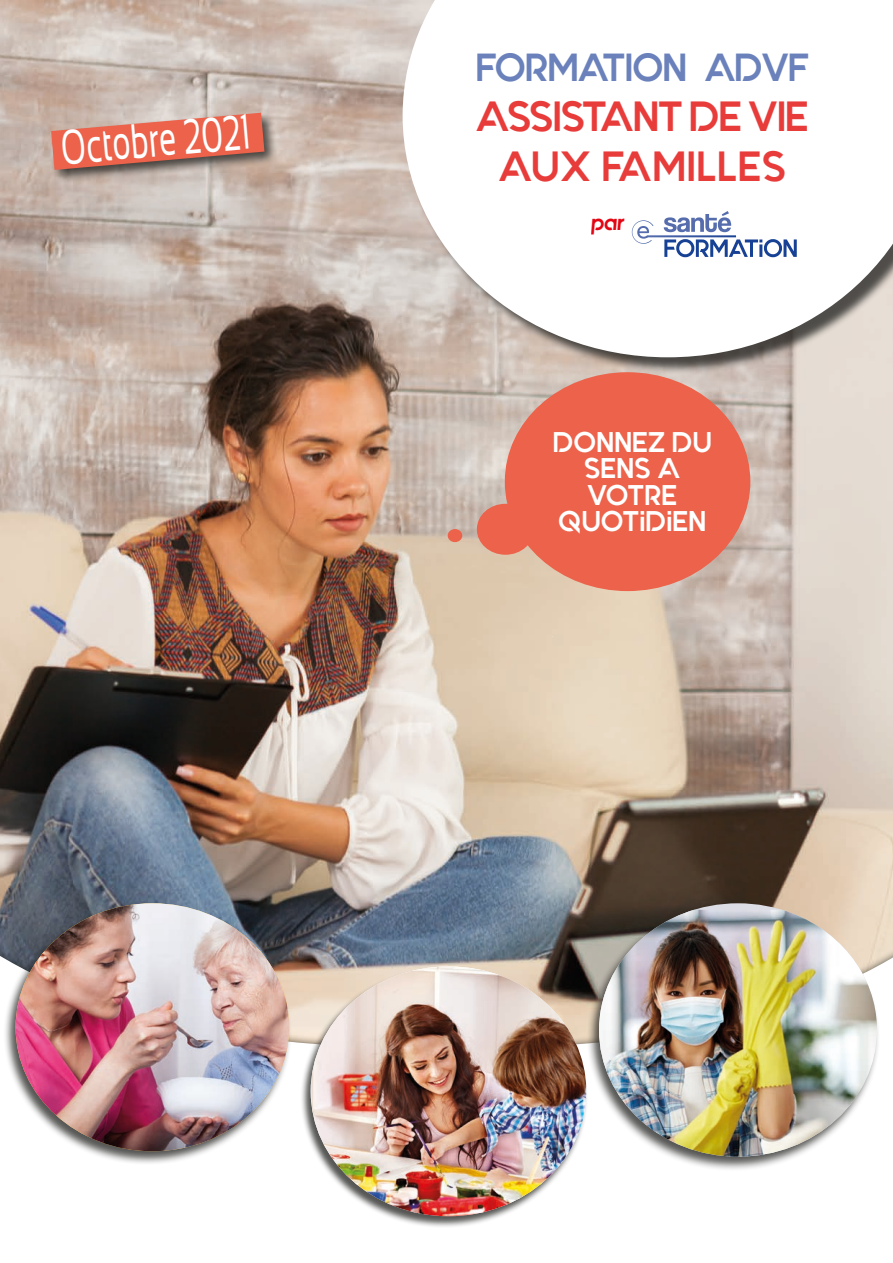
<style>
.page{position:relative;width:893px;height:1263px;background:#fff}
.page>*{position:absolute;margin:0;border:0;box-sizing:border-box;transform-origin:0 0}
.surtexte_corail{font:49.5px "Sansation";color:#fff;scale:.62 1}
.t1{font:700 42px/50.4px "Quantify";color:#e83c3b;text-align:center}
.t2{font:700 39px "Quantify";color:#6a81bb}
.t3{font:700 28.35px/26.4px "Quantify";letter-spacing:.03em;color:#fff}
.t4{font:700 22.2px "Quantify";color:#e30614}
</style>
<div class="page">
<img style="left:0;top:0;width:893px;height:929px">
<div style="left:405px;top:0;width:488px;height:375px;background:#1d1d1b;opacity:.75"></div>
<svg style="left:403px;top:0;width:490px;height:357px"></svg>
<svg style="left:632px;top:211px;width:165px;height:46px"></svg>
<svg style="left:11px;top:90px;width:294px;height:103px;background:#cc9b8e"></svg>
<div style="left:505px;top:372px;width:245px;height:219px;background:#ec624a;border-radius:50%"></div>
<div style="left:477px;top:504px;width:57px;height:51px;background:#ec624a;border-radius:50%"></div>
<div style="left:448px;top:529px;width:14px;height:13px;background:#ec624a;border-radius:50%"></div>
<img style="left:0;top:935px;width:893px;height:108px">
<div style="left:3px;top:902px;width:289px;height:263px;background:#1d1d1b;opacity:.75"></div>
<img style="left:16px;top:903px;width:273px;height:248px">
<div style="left:300px;top:967px;width:288px;height:262px;background:#1d1d1b;opacity:.75"></div>
<img style="left:311px;top:966px;width:275px;height:250px">
<div style="left:586px;top:902px;width:294px;height:269px;background:#1d1d1b;opacity:.75"></div>
<img style="left:599px;top:910px;width:278px;height:247px">
<p class="surtexte_corail" style="left:59px;top:120px;width:308px;rotate:-5deg">Octobre 2021</p>
<p class="t2" style="left:476px;top:47px;width:334px">FORMATION ADVF</p>
<p class="t1" style="left:476px;top:92px;width:334px">ASSISTANT DE VIE<br>AUX FAMILLES</p>
<p class="t4" style="left:591px;top:211px;width:37px">par</p>
<p class="t3" style="left:553px;top:430px;width:160px">DONNEZ DU</p>
<p class="t3" style="left:584px;top:456px;width:97px">SENS A<br>VOTRE</p>
<p class="t3" style="left:559px;top:509px;width:149px">QUOTiDiEN</p>
</div>
